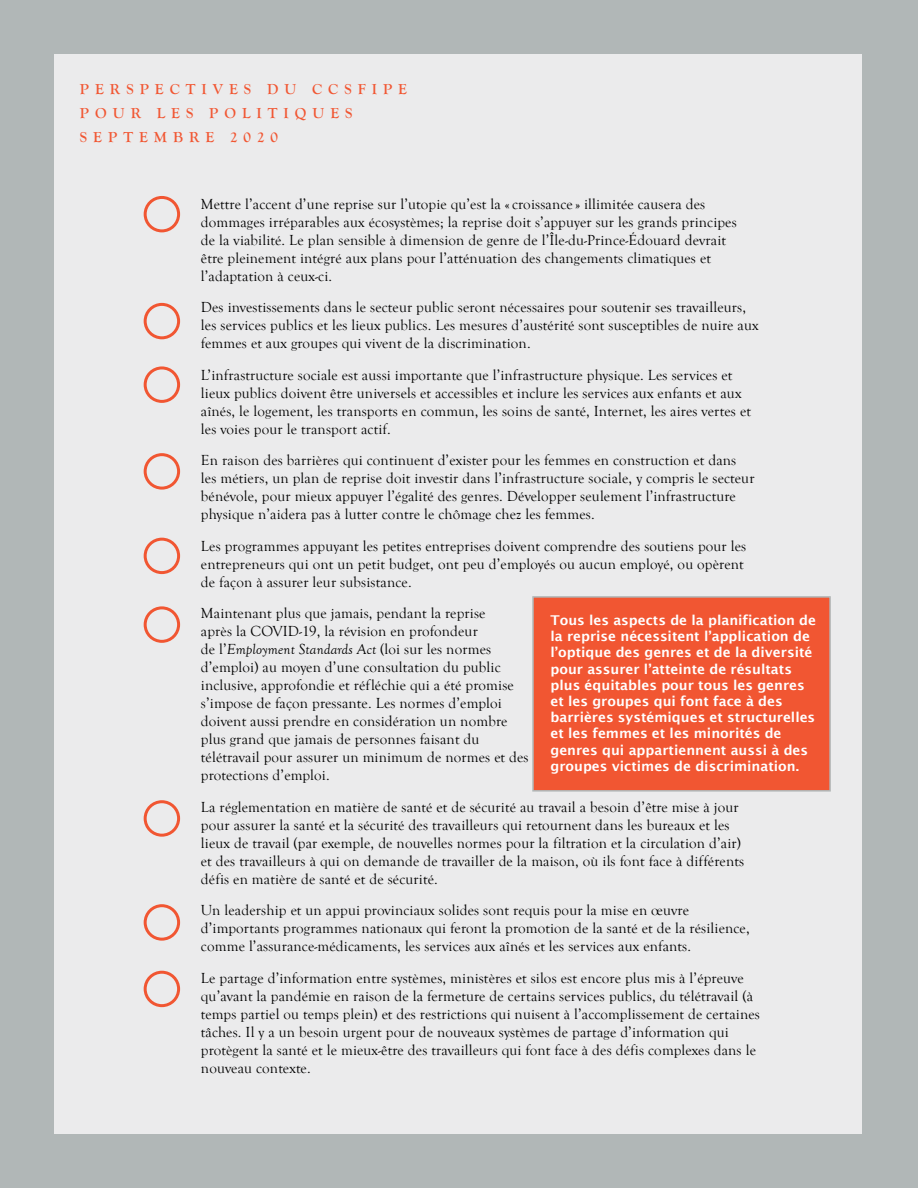
<style>
.page{position:relative;width:918px;height:1188px;background:#b1b7b7}
.page>*{position:absolute;margin:0;border:0;box-sizing:border-box;transform-origin:0 0}
.t1{font:15px/18px "Goudy Old Style T";letter-spacing:.01em;color:#000}
.t2{font:700 15px/23.7px "Goudy Old Style T";letter-spacing:.4em;color:#f15632}
.t3{font:600 13.5px/16.2px "Lucida Sans";color:#fff}
.s1{font-style:italic}
</style>
<div class="page">
<div style="left:54px;top:54px;width:808px;height:1080px;background:#ebebec"></div>
<div style="left:532px;top:596px;width:299px;height:196px;background:#f15632;border:2px solid #b1b7b7"></div>
<div style="left:144px;top:196px;width:36px;height:36px;border:3px solid #f15632;border-radius:50%"></div>
<div style="left:144px;top:303px;width:36px;height:36px;border:3px solid #f15632;border-radius:50%"></div>
<div style="left:144px;top:366px;width:36px;height:37px;border:3px solid #f15632;border-radius:50%"></div>
<div style="left:144px;top:453px;width:36px;height:37px;border:3px solid #f15632;border-radius:50%"></div>
<div style="left:144px;top:538px;width:36px;height:36px;border:3px solid #f15632;border-radius:50%"></div>
<div style="left:144px;top:606px;width:36px;height:37px;border:3px solid #f15632;border-radius:50%"></div>
<div style="left:144px;top:800px;width:36px;height:37px;border:3px solid #f15632;border-radius:50%"></div>
<div style="left:144px;top:904px;width:36px;height:37px;border:3px solid #f15632;border-radius:50%"></div>
<div style="left:144px;top:971px;width:36px;height:36px;border:3px solid #f15632;border-radius:50%"></div>
<p class="t2" style="left:80px;top:78px;width:329px">PERSPECTIVES DU CCSFIPE<br>POUR LES POLITIQUES<br>SEPTEMBRE 2020</p>
<p class="t1" style="left:201px;top:195px;width:537px">Mettre l’accent d’une reprise sur l’utopie qu’est la «croissance » illimitée causera des dommages irréparables aux écosystèmes; la reprise doit s’appuyer sur les grands principes de la viabilité. Le plan sensible à dimension de genre de l’Île-du-Prince-Édouard devrait être pleinement intégré aux plans pour l’atténuation des changements climatiques et l’adaptation à ceux-ci.</p>
<p class="t1" style="left:201px;top:299px;width:559px">Des investissements dans le secteur public seront nécessaires pour soutenir ses travailleurs, les services publics et les lieux publics. Les mesures d’austérité sont susceptibles de nuire aux femmes et aux groupes qui vivent de la discrimination.</p>
<p class="t1" style="left:201px;top:366px;width:551px">L’infrastructure sociale est aussi importante que l’infrastructure physique. Les services et lieux publics doivent être universels et accessibles et inclure les services aux enfants et aux aînés, le logement, les transports en commun, les soins de santé, Internet, les aires vertes et les voies pour le transport actif.</p>
<p class="t1" style="left:201px;top:452px;width:555px">En raison des barrières qui continuent d’exister pour les femmes en construction et dans les métiers, un plan de reprise doit investir dans l’infrastructure sociale, y compris le secteur bénévole, pour mieux appuyer l’égalité des genres. Développer seulement l’infrastructure physique n’aidera pas à lutter contre le chômage chez les femmes.</p>
<p class="t1" style="left:201px;top:537px;width:547px">Les programmes appuyant les petites entreprises doivent comprendre des soutiens pour les entrepreneurs qui ont un petit budget, ont peu d’employés ou aucun employé, ou opèrent de façon à assurer leur subsistance.</p>
<p class="t1" style="left:201px;top:605px;width:329px">Maintenant plus que jamais, pendant la reprise<br>après la COVID-19, la révision en profondeur<br>de l’<span class="s1">Employment Standards Act</span> (loi sur les normes d’emploi) au moyen d’une consultation du public inclusive, approfondie et réfléchie qui a été promise s’impose de façon pressante. Les normes d’emploi doivent aussi prendre en considération un nombre plus grand que jamais de personnes faisant du télétravail pour assurer un minimum de normes et des protections d’emploi.</p>
<p class="t1" style="left:201px;top:798px;width:545px">La réglementation en matière de santé et de sécurité au travail a besoin d’être mise à jour pour assurer la santé et la sécurité des travailleurs qui retournent dans les bureaux et les lieux de travail (par exemple, de nouvelles normes pour la filtration et la circulation d’air) et des travailleurs à qui on demande de travailler de la maison, où ils font face à différents défis en matière de santé et de sécurité.</p>
<p class="t1" style="left:201px;top:902px;width:550px">Un leadership et un appui provinciaux solides sont requis pour la mise en œuvre d’importants programmes nationaux qui feront la promotion de la santé et de la résilience, comme l’assurance-médicaments, les services aux aînés et les services aux enfants.</p>
<p class="t1" style="left:201px;top:969px;width:561px">Le partage d’information entre systèmes, ministères et silos est encore plus mis à l’épreuve qu’avant la pandémie en raison de la fermeture de certains services publics, du télétravail (à temps partiel ou temps plein) et des restrictions qui nuisent à l’accomplissement de certaines tâches. Il y a un besoin urgent pour de nouveaux systèmes de partage d’information qui protègent la santé et le mieux-être des travailleurs qui font face à des défis complexes dans le nouveau contexte.</p>
<p class="t3" style="left:550px;top:612px;width:267px">Tous les aspects de la planification de la reprise nécessitent l’application de l’optique des genres et de la diversité pour assurer l’atteinte de résultats plus équitables pour tous les genres et les groupes qui font face à des barrières systémiques et structurelles et les femmes et les minorités de genres qui appartiennent aussi à des groupes victimes de discrimination.</p>
</div>
